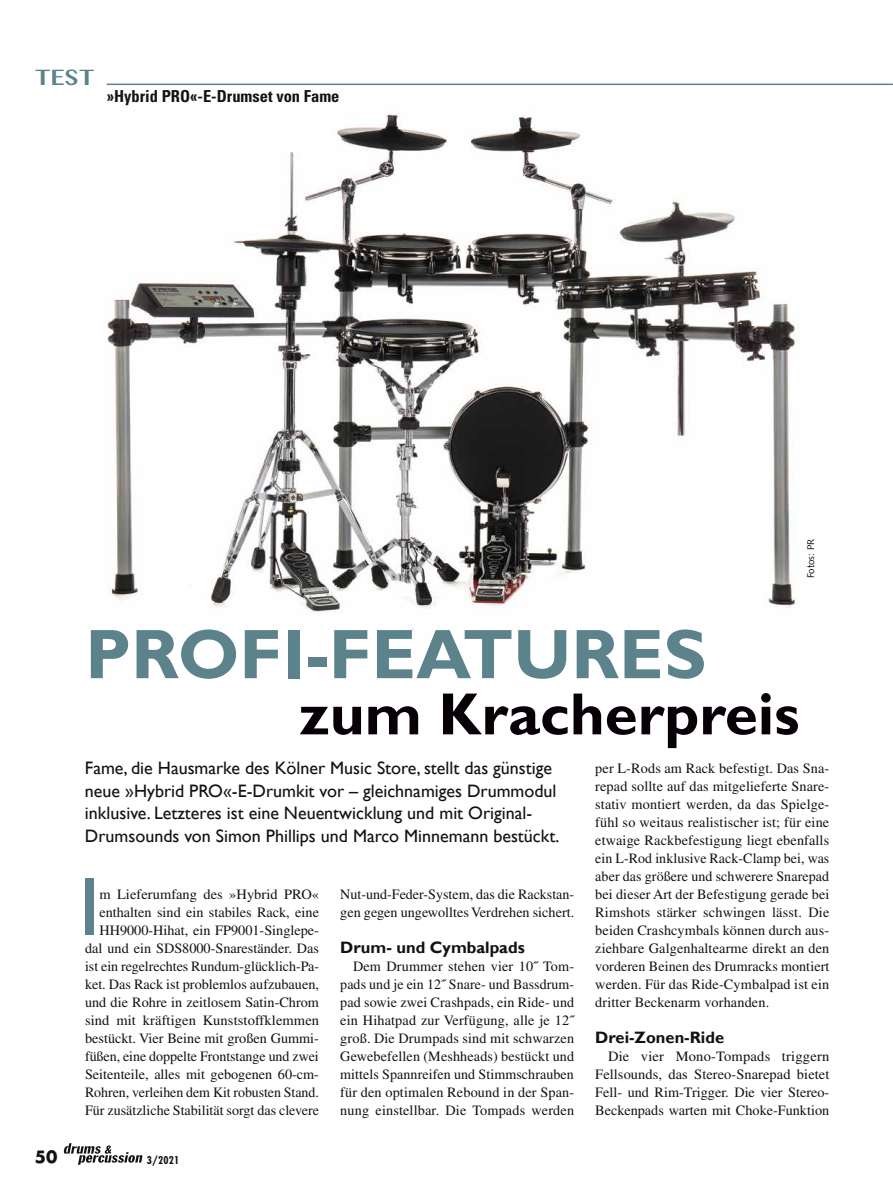
<style>
.page{position:relative;width:893px;height:1191px;background:#fff}
.page>*{position:absolute;margin:0;border:0;box-sizing:border-box;transform-origin:0 0}
.t1{font:82.65px "Gill Sans";color:#5c828c}
.t2{font:700 70.5px "Gill Sans";color:#5c828c}
.t3{font:700 59.7px "Gill Sans";color:#070006}
.t4{font:700 20.25px "Bangla MN";color:#5c828c}
.t5{font:18px/22.5px "Gill Sans";color:#121212}
.t6{font:700 16.5px "Gill Sans";color:#121212}
.t7{font:700 condensed 16.5px "Univers LT Std";color:#121212}
.t8{font:700 16.5px "Futura Std";color:#121212}
.t9{font:14.25px/18px "Times LT Std";color:#121212;text-align:justify}
.t10{font:700 condensed 10.5px "Futura Std";color:#121212}
.t11{font:9.75px "Syntax";color:#121212}
</style>
<div class="page">
<img style="left:106px;top:84px;width:768px;height:547px">
<svg style="left:64px;top:1143px;width:79px;height:21px"></svg>
<hr style="left:107px;top:84px;width:786px;height:1px;background:#5c828c">
<h3 class="t4" style="left:35px;top:66px;width:61px">TEST</h3>
<p class="t7" style="left:107px;top:86px;width:234px">»Hybrid PRO«-E-Drumset von Fame</p>
<p class="t11" style="left:805px;top:578px;width:41px;rotate:-90deg">Fotos: PR</p>
<h2 class="t2" style="left:85px;top:612px;width:623px">PROFI-FEATURES</h2>
<h3 class="t3" style="left:299px;top:678px;width:502px">zum Kracherpreis</h3>
<p class="t5" style="left:85px;top:757px;width:476px">Fame, die Hausmarke des Kölner Music Store, stellt das günstige neue »Hybrid PRO«-E-Drumkit vor – gleichnamiges Drummodul inklusive. Letzteres ist eine Neuentwicklung und mit Original-Drumsounds von Simon Phillips und Marco Minnemann bestückt.</p>
<h1 class="t1" style="left:79px;top:858px;width:22px">I</h1>
<p class="t9" style="left:85px;top:884px;width:236px;text-align:right">m Lieferumfang des »Hybrid PRO« enthalten sind ein stabiles Rack, eine HH9000-Hihat, ein FP9001-Singlepe&shy;dal und ein SDS8000-Snareständer. Das ist ein regelrechtes Rundum-glücklich-Pa&shy;ket. Das Rack ist problemlos aufzubauen, und die Rohre in zeitlosem Satin-Chrom sind mit kräftigen Kunststoffklemmen bestückt. Vier Beine mit großen Gummi&shy;füßen, eine doppelte Frontstange und zwei Seitenteile, alles mit gebogenen 60-cm-Rohren, verleihen dem Kit robusten Stand.<br>Für zusätzliche Stabilität sorgt das clevere</p>
<p class="t8" style="left:35px;top:1145px;width:24px">50</p>
<p class="t10" style="left:147px;top:1153px;width:34px">3/2021</p>
<p class="t9" style="left:340px;top:884px;width:235px">Nut-und-Feder-System, das die Rackstan&shy;gen gegen ungewolltes Verdrehen sichert.</p>
<p class="t6" style="left:340px;top:937px;width:186px">Drum- und Cymbalpads</p>
<p class="t9" style="left:340px;top:956px;width:236px;text-indent:13px">Dem Drummer stehen vier 10˝ Tom&shy;pads und je ein 12˝ Snare- und Bassdrum&shy;pad sowie zwei Crashpads, ein Ride- und ein Hihatpad zur Verfügung, alle je 12˝ groß. Die Drumpads sind mit schwarzen Gewebefellen (Meshheads) bestückt und mittels Spannreifen und Stimmschrauben für den optimalen Rebound in der Span&shy;nung einstellbar. Die Tompads werden</p>
<p class="t9" style="left:595px;top:758px;width:236px">per L-Rods am Rack befestigt. Das Sna&shy;repad sollte auf das mitgelieferte Snare&shy;stativ montiert werden, da das Spielge&shy;fühl so weitaus realistischer ist; für eine etwaige Rackbefestigung liegt ebenfalls ein L-Rod inklusive Rack-Clamp bei, was aber das größere und schwerere Snarepad bei dieser Art der Befestigung gerade bei Rimshots stärker schwingen lässt. Die beiden Crashcymbals können durch aus&shy;ziehbare Galgenhaltearme direkt an den vorderen Beinen des Drumracks montiert werden. Für das Ride-Cymbalpad ist ein dritter Beckenarm vorhanden.</p>
<p class="t6" style="left:595px;top:1027px;width:130px">Drei-Zonen-Ride</p>
<p class="t9" style="left:595px;top:1046px;width:236px;text-indent:13px">Die vier Mono-Tompads triggern Fellsounds, das Stereo-Snarepad bietet Fell- und Rim-Trigger. Die vier Stereo-Beckenpads warten mit Choke-Funktion</p>
</div>
